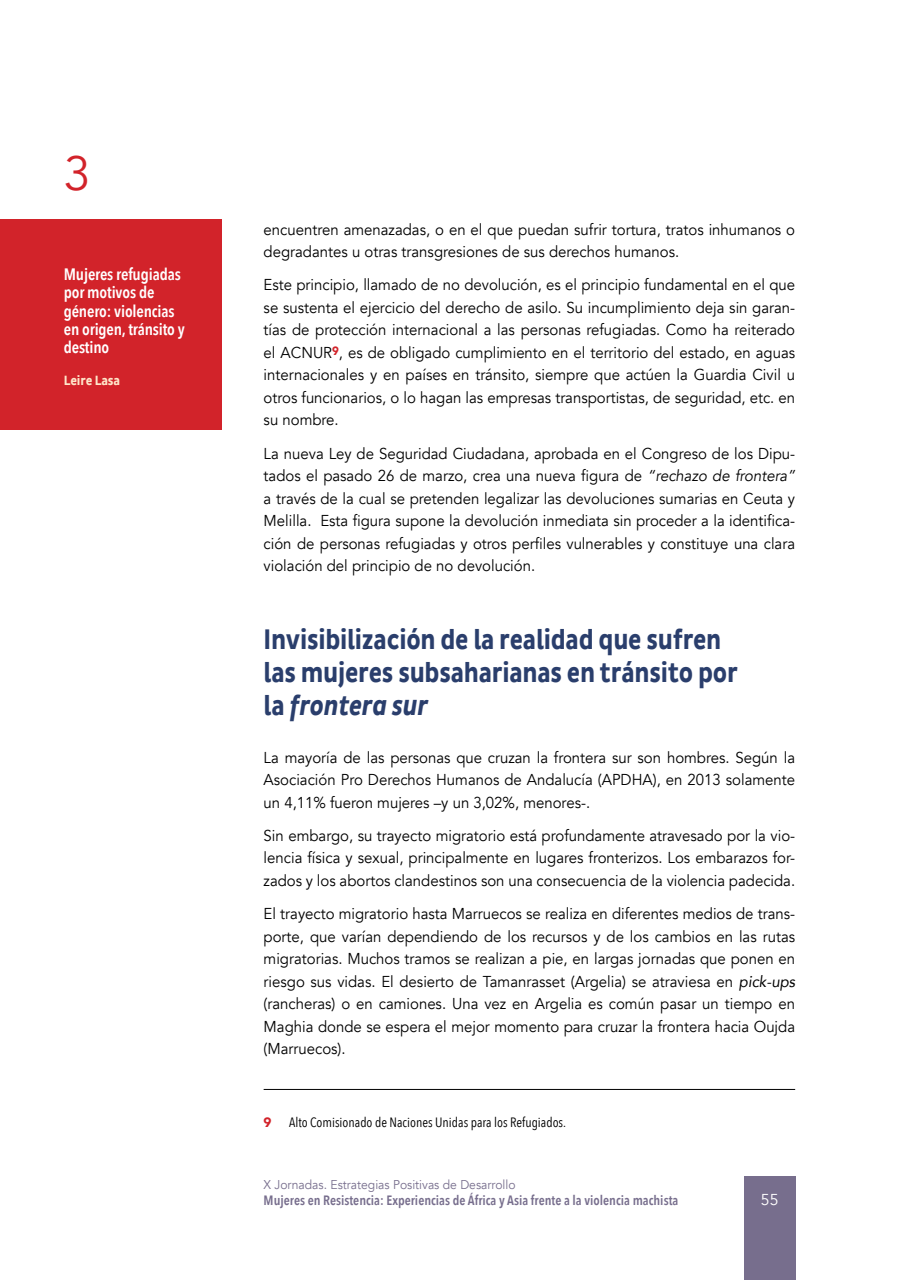
<style>
.page{position:relative;width:910px;height:1280px;background:#fff}
.page>*{position:absolute;margin:0;border:0;box-sizing:border-box;transform-origin:0 0}
.t1{font:48px "Avenir";color:#d2232a}
.t2{font:700 condensed 28.5px/33px "Pluto Sans W01";letter-spacing:-.01em;color:#2a3e6c;scale:.9 1}
.t3{font:600 16.5px/18px "Avenir Next Condensed";letter-spacing:-.01em;color:#fff}
.t4{font:15.75px/22.5px "Avenir";color:#000;text-align:justify;scale:.95 1}
.t5{font:15.75px "Avenir";color:#fff}
.t6{font:600 13.5px "Avenir Next Condensed";color:#776e8d}
.t7{font:13.5px "Avenir Next Condensed";color:#000}
.t8{font:700 condensed 13.5px "Pluto Sans W01";letter-spacing:-.01em;color:#ffe6ca;scale:.95 1}
.t9{font:900 13.5px "Avenir";color:#d2232a}
.t10{font:12.75px "Avenir";color:#776e8d;scale:.95 1}
.s1{font-style:italic}
</style>
<div class="page">
<div style="left:744px;top:1176px;width:51px;height:104px;background:#776e8d"></div>
<hr style="left:264px;top:1089px;width:531px;height:1px;background:#000">
<div style="left:0;top:219px;width:221px;height:210px;background:#d2232a"></div>
<h1 class="t1" style="left:64px;top:145px;width:28px">3</h1>
<p class="t3" style="left:64px;top:265px;width:123px">Mujeres refugiadas por motivos de género: violencias en origen, tránsito y destino</p>
<p class="t8" style="left:64px;top:372px;width:61px">Leire Lasa</p>
<p class="t4" style="left:264px;top:218px;width:561px">encuentren amenazadas, o en el que puedan sufrir tortura, tratos inhumanos o degradantes u otras transgresiones de sus derechos humanos.</p>
<p class="t4" style="left:264px;top:274px;width:561px">Este principio, llamado de no devolución, es el principio fundamental en el que se sustenta el ejercicio del derecho de asilo. Su incumplimiento deja sin garan&shy;tías de protección internacional a las personas refugiadas. Como ha reiterado el ACNUR<sup>9</sup>, es de obligado cumplimiento en el territorio del estado, en aguas internacionales y en países en tránsito, siempre que actúen la Guardia Civil u otros funcionarios, o lo hagan las empresas transportistas, de seguridad, etc. en su nombre.</p>
<p class="t4" style="left:264px;top:442px;width:561px">La nueva Ley de Seguridad Ciudadana, aprobada en el Congreso de los Dipu&shy;tados el pasado 26 de marzo, crea una nueva figura de <span class="s1">“rechazo de frontera” </span>a través de la cual se pretenden legalizar las devoluciones sumarias en Ceuta y Melilla. Esta figura supone la devolución inmediata sin proceder a la identifica&shy;ción de personas refugiadas y otros perfiles vulnerables y constituye una clara violación del principio de no devolución.</p>
<h2 class="t2" style="left:264px;top:622px;width:528px">Invisibilización de la realidad que sufren las mujeres subsaharianas en tránsito por la <span class="s1">frontera sur</span></h2>
<p class="t4" style="left:264px;top:746px;width:561px">La mayoría de las personas que cruzan la frontera sur son hombres. Según la Asociación Pro Derechos Humanos de Andalucía (APDHA), en 2013 solamente un 4,11% fueron mujeres –y un 3,02%, menores-.</p>
<p class="t4" style="left:264px;top:824px;width:561px">Sin embargo, su trayecto migratorio está profundamente atravesado por la vio&shy;lencia física y sexual, principalmente en lugares fronterizos. Los embarazos for&shy;zados y los abortos clandestinos son una consecuencia de la violencia padecida.</p>
<p class="t4" style="left:264px;top:903px;width:561px">El trayecto migratorio hasta Marruecos se realiza en diferentes medios de trans&shy;porte, que varían dependiendo de los recursos y de los cambios en las rutas migratorias. Muchos tramos se realizan a pie, en largas jornadas que ponen en riesgo sus vidas. El desierto de Tamanrasset (Argelia) se atraviesa en <span class="s1">pick-ups </span>(rancheras) o en camiones. Una vez en Argelia es común pasar un tiempo en Maghia donde se espera el mejor momento para cruzar la frontera hacia Oujda (Marruecos).</p>
<p class="t9" style="left:264px;top:1111px;width:9px">9</p>
<p class="t7" style="left:289px;top:1111px;width:278px">Alto Comisionado de Naciones Unidas para los Refugiados.</p>
<p class="t10" style="left:264px;top:1177px;width:267px">X Jornadas. Estrategias Positivas de Desarrollo</p>
<p class="t6" style="left:264px;top:1189px;width:416px">Mujeres en Resistencia: Experiencias de África y Asia frente a la violencia machista</p>
<p class="t5" style="left:761px;top:1190px;width:19px">55</p>
</div>
